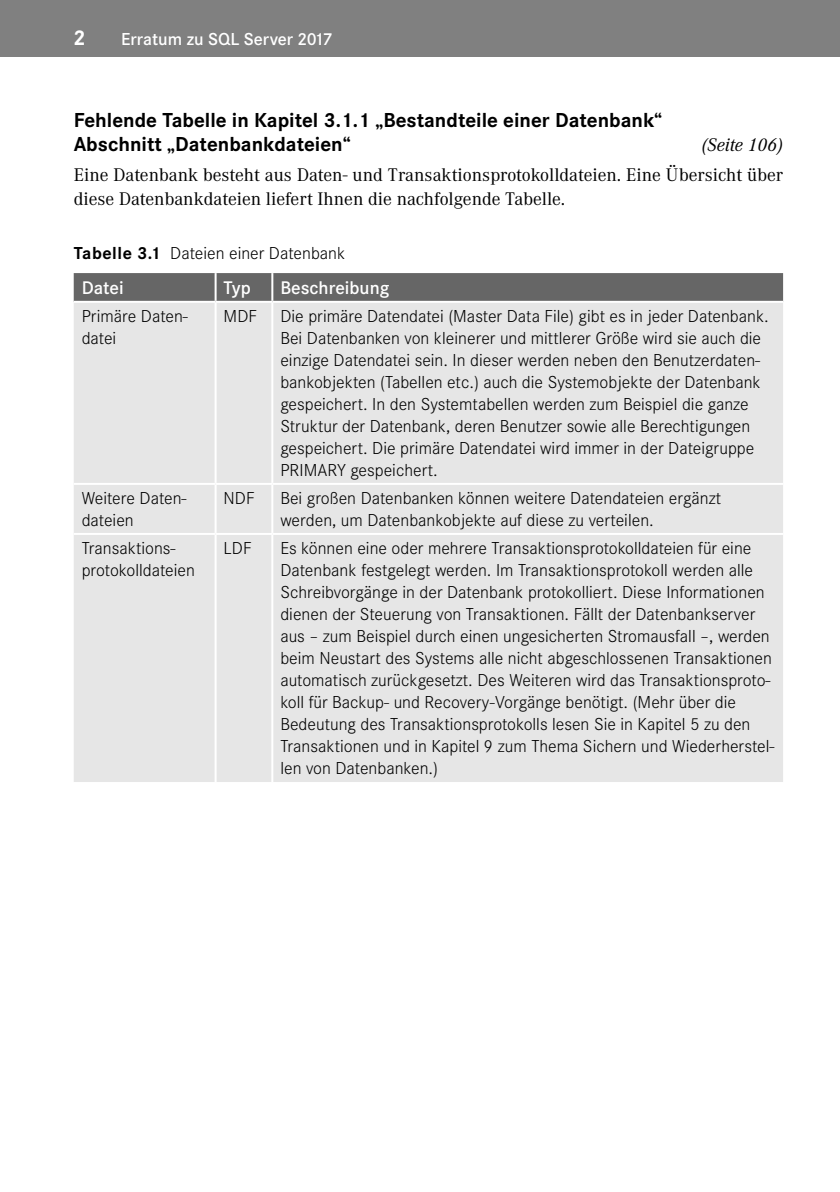
<style>
.page{position:relative;width:840px;height:1192px;background:#fff}
.page>*{position:absolute;margin:0;border:0;box-sizing:border-box;transform-origin:0 0}
.t1{font:700 22px "Corporate S Pro";color:#fff}
.t2{font:700 21px/24px "Corporate S Pro";color:#000}
.t3{font:19px/24px "Corporate A Pro";color:#000}
.t4{font:600 19px "Corporate S Pro";color:#fff}
.t5{font:italic 19px "Corporate A Pro";color:#000}
.t6{font:300 18px/22px "Corporate S Pro";color:#000}
.t7{font:600 18px "Corporate S Pro";color:#fff}
.s1{font-weight:700}
</style>
<div class="page">
<div style="left:0;top:0;width:839px;height:57px;background:#808080"></div>
<hr style="left:839px;top:0;width:1px;height:57px;background:#808080">
<svg style="left:74px;top:273px;width:708px;height:28px;background:#676767"></svg>
<div style="left:74px;top:303px;width:708px;height:479px;background:#e6e6e6"></div>
<hr style="left:214px;top:273px;width:2px;height:28px;background:#fff">
<hr style="left:271px;top:273px;width:2px;height:28px;background:#fff">
<hr style="left:214px;top:303px;width:2px;height:180px;background:#fff">
<hr style="left:271px;top:303px;width:2px;height:180px;background:#fff">
<hr style="left:74px;top:483px;width:141px;height:2px;background:#fff">
<hr style="left:215px;top:483px;width:57px;height:2px;background:#fff">
<hr style="left:214px;top:485px;width:2px;height:48px;background:#fff">
<hr style="left:272px;top:483px;width:510px;height:2px;background:#fff">
<hr style="left:271px;top:485px;width:2px;height:48px;background:#fff">
<hr style="left:74px;top:533px;width:141px;height:2px;background:#fff">
<hr style="left:215px;top:533px;width:57px;height:2px;background:#fff">
<hr style="left:214px;top:535px;width:2px;height:247px;background:#fff">
<hr style="left:272px;top:533px;width:510px;height:2px;background:#fff">
<hr style="left:271px;top:535px;width:2px;height:247px;background:#fff">
<p class="t1" style="left:74px;top:31px;width:13px">2</p>
<p class="t7" style="left:121px;top:33px;width:211px">Erratum zu SQL Server 2017</p>
<p class="t2" style="left:74px;top:111px;width:589px">Fehlende Tabelle in Kapitel 3.1.1 „Bestandteile einer Datenbank“<br>Abschnitt „Datenbankdateien“</p>
<p class="t5" style="left:701px;top:132px;width:83px">(Seite 106)</p>
<p class="t3" style="left:74px;top:164px;width:710px">Eine Datenbank besteht aus Daten- und Transaktionsprotokolldateien. Eine Übersicht über diese Datenbankdateien liefert Ihnen die nachfolgende Tabelle.</p>
<p class="t6" style="left:74px;top:244px;width:273px"><span class="s1">Tabelle 3.1</span> Dateien einer Datenbank</p>
<p class="t4" style="left:82px;top:281px;width:43px">Datei</p>
<p class="t4" style="left:223px;top:281px;width:29px">Typ</p>
<p class="t4" style="left:280px;top:281px;width:110px">Beschreibung</p>
<p class="t6" style="left:82px;top:307px;width:108px">Primäre Daten&shy;datei</p>
<p class="t6" style="left:223px;top:307px;width:35px">MDF</p>
<p class="t6" style="left:280px;top:307px;width:489px">Die primäre Datendatei (Master Data File) gibt es in jeder Datenbank.<br>Bei Datenbanken von kleinerer und mittlerer Größe wird sie auch die einzige Datendatei sein. In dieser werden neben den Benutzerdaten&shy;bankobjekten (Tabellen etc.) auch die Systemobjekte der Datenbank gespeichert. In den Systemtabellen werden zum Beispiel die ganze Struktur der Datenbank, deren Benutzer sowie alle Berechtigungen gespeichert. Die primäre Datendatei wird immer in der Dateigruppe PRIMARY gespeichert.</p>
<p class="t6" style="left:82px;top:489px;width:106px">Weitere Daten&shy;dateien</p>
<p class="t6" style="left:223px;top:489px;width:33px">NDF</p>
<p class="t6" style="left:280px;top:489px;width:442px">Bei großen Datenbanken können weitere Datendateien ergänzt werden, um Datenbankobjekte auf diese zu verteilen.</p>
<p class="t6" style="left:82px;top:539px;width:115px">Transaktions&shy;protokolldateien</p>
<p class="t6" style="left:223px;top:539px;width:30px">LDF</p>
<p class="t6" style="left:280px;top:539px;width:495px">Es können eine oder mehrere Transaktionsprotokolldateien für eine Datenbank festgelegt werden. Im Transaktionsprotokoll werden alle Schreibvorgänge in der Datenbank protokolliert. Diese Informationen dienen der Steuerung von Transaktionen. Fällt der Datenbankserver aus – zum Beispiel durch einen ungesicherten Stromausfall –, werden beim Neustart des Systems alle nicht abgeschlossenen Transaktionen automatisch zurückgesetzt. Des Weiteren wird das Transaktionsproto&shy;koll für Backup- und Recovery-Vorgänge benötigt. (Mehr über die Bedeutung des Transaktionsprotokolls lesen Sie in Kapitel 5 zu den Transaktionen und in Kapitel 9 zum Thema Sichern und Wiederherstel&shy;len von Datenbanken.)</p>
</div>
